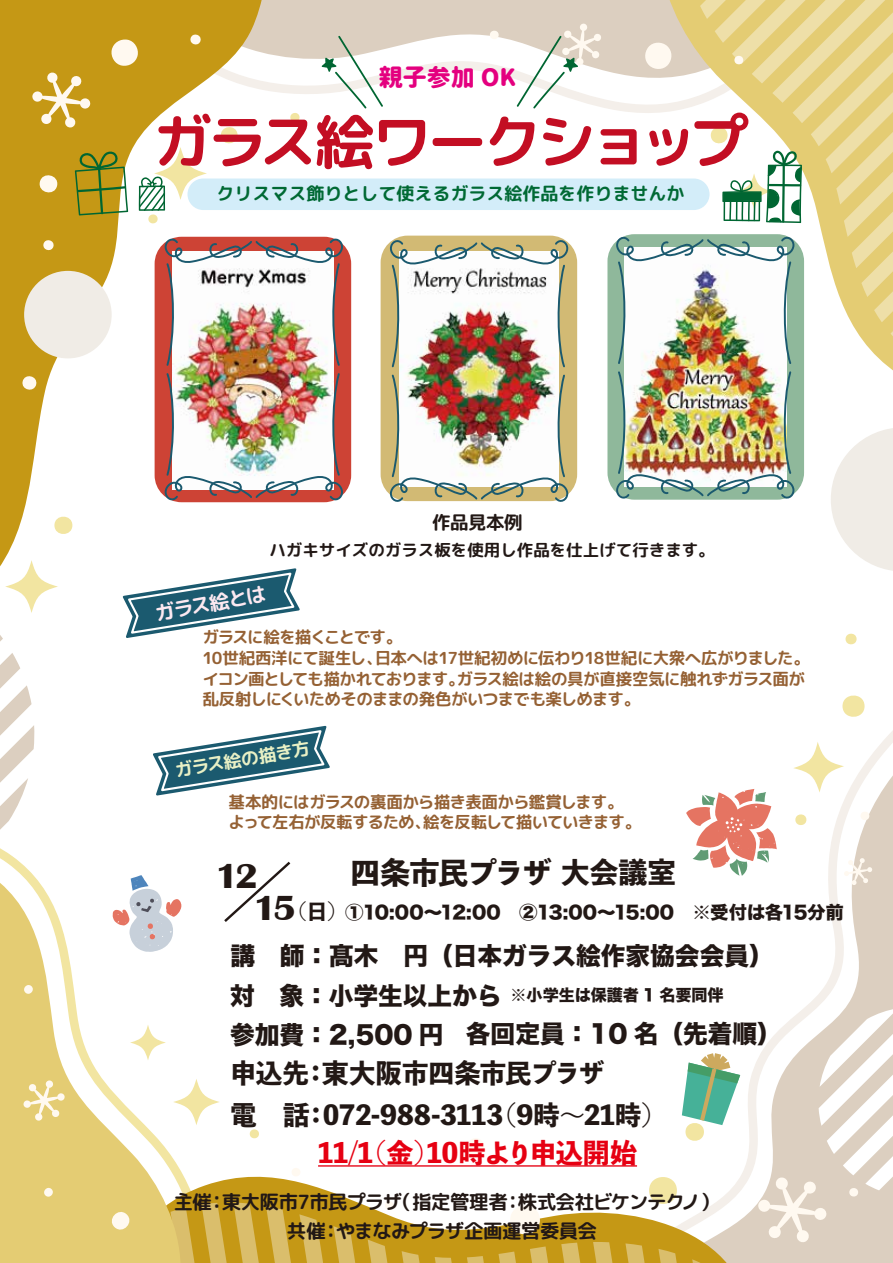
<style>
.page{position:relative;width:893px;height:1263px;background:#fff}
.page>*{position:absolute;margin:0;border:0;box-sizing:border-box;transform-origin:0 0}
.t1{font:60px "rounded mplus 1 p bold";letter-spacing:-.095em;color:#c30e23}
.t2{font:700 35.85px/31.8px "Britannic";color:#221815;scale:1.05 1}
.t3{font:30.3px "Toppan Bunkyu Midashi Go Std EB";letter-spacing:-.05em;color:#221815}
.t4{font:27px "Toppan Bunkyu Midashi Go Std EB";letter-spacing:-.015em;color:#e60012}
.t5{font:26.4px/42px "Toppan Bunkyu Midashi Go Std EB";letter-spacing:-.005em;color:#221815}
.t6{font:24.75px "Hira Kaku Std W8";color:#221815}
.t7{font:24px "Corporate Logo Rounded";color:#e4007f}
.t8{font:20.7px "Toppan Bunkyu Midashi Go Std EB";color:#221815}
.t9{font:20.1px "rounded mplus 1 p bold";color:#fce9f1}
.t10{font:19.5px/28.7px "rounded mplus 1 p bold";letter-spacing:-.04em;color:#221815;text-align:center}
.t11{font:18.45px "rounded mplus 1 p bold";letter-spacing:-.025em;color:#221815}
.t12{font:18px "rounded mplus 1 p bold";color:#006934}
.t13{font:18px "rounded mplus 1 p bold";color:#e8f0c5}
.t14{font:17.85px "Hira Kaku Std W8";letter-spacing:-.03em;color:#221815}
.t15{font:16.5px/20.7px "rounded mplus 1 p bold";letter-spacing:-.05em;color:#956134}
.t16{font:16.5px "rounded mplus 1 p bold";color:#221815}
.t17{font:16.05px "Hira Kaku Std W8";color:#221815}
.s1{font-size:28.5px}
.s2{font-size:24.75px}
</style>
<div class="page">
<svg style="left:285px;top:0;width:330px;height:93px;fill:#dccfc0"></svg>
<svg style="left:0;top:0;width:285px;height:567px"></svg>
<div style="left:24px;top:271px;width:88px;height:87px;background:#f0ece6;border-radius:50%"></div>
<svg style="left:154px;top:147px;width:53px;height:53px"></svg>
<svg style="left:5px;top:560px;width:53px;height:53px"></svg>
<svg style="left:219px;top:123px;width:20px;height:24px"></svg>
<svg style="left:290px;top:113px;width:10px;height:9px"></svg>
<svg style="left:54px;top:514px;width:18px;height:23px"></svg>
<svg style="left:845px;top:633px;width:12px;height:12px"></svg>
<svg style="left:0;top:635px;width:35px;height:195px"></svg>
<svg style="left:740px;top:695px;width:153px;height:568px"></svg>
<svg style="left:740px;top:1162px;width:24px;height:101px;fill:#dccfc0"></svg>
<svg style="left:0;top:848px;width:182px;height:415px"></svg>
<svg style="left:32px;top:72px;width:59px;height:56px"></svg>
<svg style="left:23px;top:1080px;width:42px;height:41px"></svg>
<svg style="left:21px;top:982px;width:15px;height:14px"></svg>
<svg style="left:41px;top:1185px;width:15px;height:14px"></svg>
<svg style="left:860px;top:810px;width:9px;height:11px"></svg>
<svg style="left:844px;top:858px;width:28px;height:27px"></svg>
<svg style="left:21px;top:373px;width:17px;height:20px"></svg>
<svg style="left:42px;top:238px;width:13px;height:15px"></svg>
<svg style="left:189px;top:32px;width:13px;height:15px"></svg>
<svg style="left:758px;top:1007px;width:135px;height:236px"></svg>
<svg style="left:37px;top:171px;width:22px;height:26px"></svg>
<svg style="left:110px;top:39px;width:29px;height:28px"></svg>
<svg style="left:490px;top:29px;width:9px;height:12px"></svg>
<div style="left:188px;top:179px;width:522px;height:31px;background:#d3edf9;border-radius:16px"></div>
<svg style="left:224px;top:861px;width:67px;height:61px"></svg>
<svg style="left:75px;top:151px;width:53px;height:64px;background:#a1952c"></svg>
<svg style="left:139px;top:176px;width:26px;height:49px"></svg>
<svg style="left:322px;top:36px;width:61px;height:72px"></svg>
<svg style="left:517px;top:23px;width:85px;height:85px"></svg>
<div style="left:607px;top:234px;width:197px;height:266px;background:#8fb89b;border-radius:27px"></div>
<img style="left:615px;top:0;width:278px;height:571px">
<div style="left:155px;top:237px;width:196px;height:265px;background:#cd4335;border-radius:27px"></div>
<div style="left:381px;top:236px;width:196px;height:265px;background:#d2ba74;border-radius:27px"></div>
<img style="left:389px;top:238px;width:180px;height:264px">
<img style="left:164px;top:237px;width:180px;height:265px">
<svg style="left:122px;top:568px;width:178px;height:70px"></svg>
<svg style="left:113px;top:875px;width:68px;height:77px"></svg>
<svg style="left:153px;top:725px;width:177px;height:71px"></svg>
<svg style="left:106px;top:1053px;width:634px;height:210px"></svg>
<svg style="left:686px;top:789px;width:91px;height:87px"></svg>
<h3 class="t7" style="left:379px;top:60px;width:139px">親子参加 OK</h3>
<h1 class="t1" style="left:152px;top:99px;width:598px">ガラス絵ワークショップ</h1>
<p class="t12" style="left:217px;top:181px;width:470px">クリスマス飾りとして使えるガラス絵作品を作りませんか</p>
<p class="t11" style="left:432px;top:509px;width:92px">作品見本例</p>
<p class="t16" style="left:269px;top:539px;width:447px">ハガキサイズのガラス板を使用し作品を仕上げて行きます。</p>
<p class="t9" style="left:153px;top:599px;width:114px;rotate:-10deg">ガラス絵とは</p>
<p class="t15" style="left:202px;top:627px;width:609px">ガラスに絵を描くことです。<br>10世紀西洋にて誕生し、日本へは17世紀初めに伝わり18世紀に大衆へ広がりました。イコン画としても描かれております。ガラス絵は絵の具が直接空気に触れずガラス面が乱反射しにくいためそのままの発色がいつまでも楽しめます。</p>
<p class="t13" style="left:173px;top:757px;width:138px;rotate:-9deg">ガラス絵の描き方</p>
<p class="t15" style="left:229px;top:791px;width:415px">基本的にはガラスの裏面から描き表面から鑑賞します。よって左右が反転するため、絵を反転して描いていきます。</p>
<h2 class="t2" style="left:253px;top:860px;width:42px;text-indent:-38px">12<br>15</h2>
<h3 class="t3" style="left:350px;top:849px;width:327px">四条市民プラザ<span class="s1">大会議室</span></h3>
<p class="t8" style="left:286px;top:895px;width:63px">（日）</p>
<p class="t14" style="left:345px;top:902px;width:500px">①10:00～12:00　②13:00～15:00　※受付は各15分前</p>
<h3 class="t6" style="left:231px;top:942px;width:545px">講　師：髙木　円（日本ガラス絵作家協会会員）</h3>
<p class="t17" style="left:230px;top:986px;width:495px"><span class="s2">対　象：小学生以上から</span> ※小学生は保護者 1 名要同伴</p>
<h3 class="t6" style="left:466px;top:1020px;width:317px">各回定員：10 名（先着順）</h3>
<h3 class="t6" style="left:230px;top:1021px;width:215px">参加費：2,500 円</h3>
<h3 class="t5" style="left:230px;top:1051px;width:439px">申込先：東大阪市四条市民プラザ<br>電　話：072-988-3113（9時～21時）</h3>
<h3 class="t4" style="left:318px;top:1132px;width:320px">11/1（金）10時より申込開始</h3>
<p class="t10" style="left:174px;top:1188px;width:547px">主催：東大阪市7市民プラザ（指定管理者：株式会社ビケンテクノ）共催：やまなみプラザ企画運営委員会</p>
</div>
